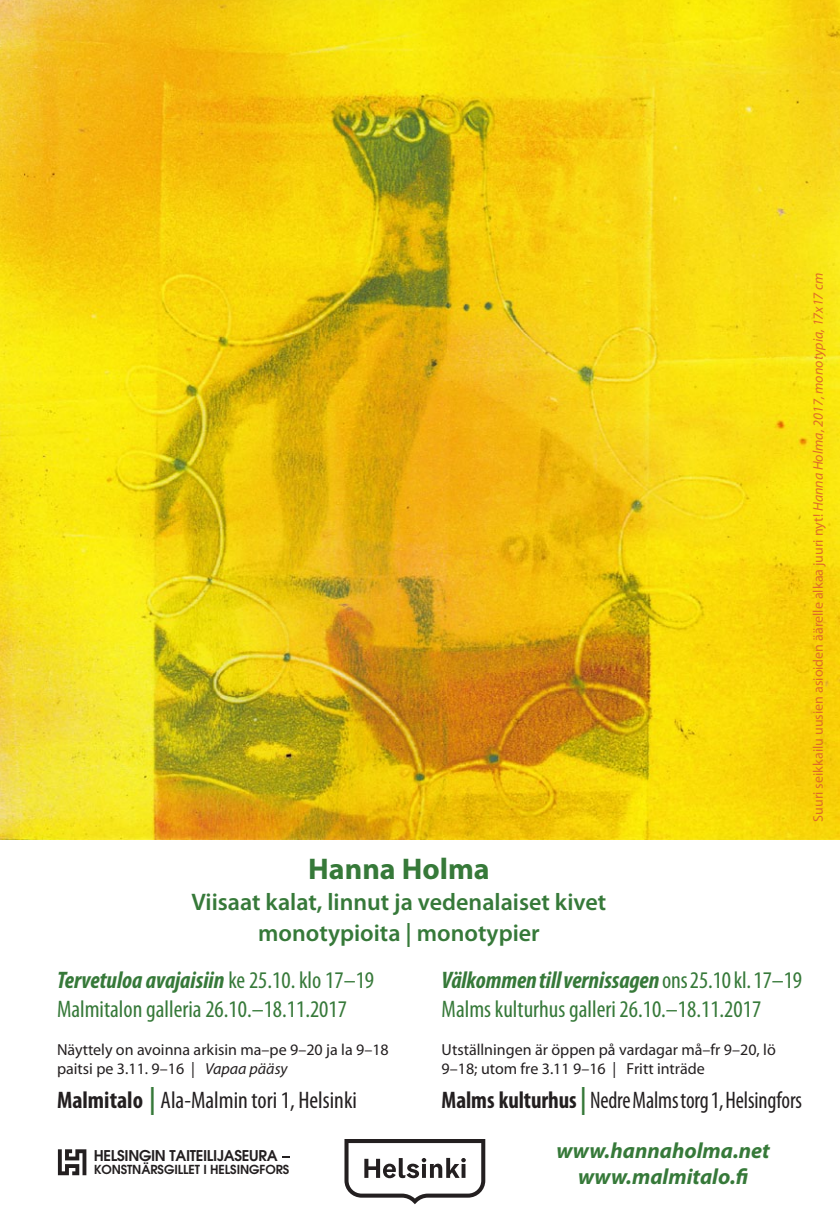
<style>
.page{position:relative;width:840px;height:1219px;background:#fff}
.page>*{position:absolute;margin:0;border:0;box-sizing:border-box;transform-origin:0 0}
.t1{font:700 30px "Myriad Pro";color:#367939}
.t2{font:condensed 24px/28.8px "Myriad Pro";color:#367939}
.t3{font:600 24px/30.8px "Myriad Pro";color:#367939;text-align:center}
.t4{font:condensed 24px "Myriad Pro";letter-spacing:-.005em;color:#231f20;scale:.94 1}
.t5{font:condensed 24px "Myriad Pro";letter-spacing:-.005em;color:#231f20}
.t6{font:italic 700 22px/26.4px "Myriad Pro";color:#367939;text-align:center}
.t7{font:16px/19.2px "Myriad Pro";color:#231f20}
.t8{font:600 14.8px "Avant Garde";letter-spacing:-.02em;color:#231f20}
.t9{font:14px "Myriad Pro";color:#df6d27}
.t10{font:600 12.4px "Avant Garde";letter-spacing:-.005em;color:#231f20}
.s1{font-style:italic}
.s2{font-weight:700;font-style:italic}
.s3{font-weight:700}
.s4{font-weight:600;font-stretch:normal;font-size:28px;color:#367939}
</style>
<div class="page">
<img style="left:0;top:0;width:839px;height:839px">
<svg style="left:344px;top:1139px;width:141px;height:65px"></svg>
<svg style="left:58px;top:1149px;width:28px;height:26px"></svg>
<p class="t9" style="left:808px;top:822px;width:550px;rotate:-90deg">Suuri seikkailu uusien asioiden äärelle alkaa juuri nyt! <span class="s1">Hanna Holma, 2017, monotypia, 17x17 cm</span></p>
<p class="t1" style="left:308px;top:849px;width:183px">Hanna Holma</p>
<p class="t3" style="left:191px;top:886px;width:416px">Viisaat kalat, linnut ja vedenalaiset kivet monotypioita | monotypier</p>
<p class="t2" style="left:57px;top:965px;width:318px"><span class="s2">Tervetuloa avajaisiin</span> ke 25.10. klo 17–19<br>Malmitalon galleria 26.10.–18.11.2017</p>
<p class="t7" style="left:57px;top:1040px;width:333px">Näyttely on avoinna arkisin ma–pe 9–20 ja la 9–18 paitsi pe 3.11. 9–16 | <span class="s1">Vapaa pääsy</span></p>
<p class="t5" style="left:57px;top:1085px;width:301px"><span class="s3">Malmitalo</span> <span class="s4">|</span> Ala-Malmin tori 1, Helsinki</p>
<p class="t8" style="left:94px;top:1146px;width:185px">HELSINGIN TAITEILIJASEURA</p>
<p class="t10" style="left:94px;top:1161px;width:197px">KONSTNÄRSGILLET I HELSINGFORS</p>
<p class="t2" style="left:441px;top:965px;width:362px"><span class="s2">Välkommen till vernissagen</span>ons 25.10 kl. 17–19<br>Malms kulturhus galleri 26.10.–18.11.2017</p>
<p class="t7" style="left:441px;top:1040px;width:335px">Utställningen är öppen på vardagar må–fr 9–20, lö<br>9–18; utom fre 3.11 9–16 | Fritt inträde</p>
<p class="t4" style="left:441px;top:1085px;width:384px"><span class="s3">Malms kulturhus</span> <span class="s4">|</span> Nedre Malms torg 1, Helsingfors</p>
<p class="t6" style="left:556px;top:1136px;width:215px">www.hannaholma.net www.malmitalo.fi</p>
</div>
